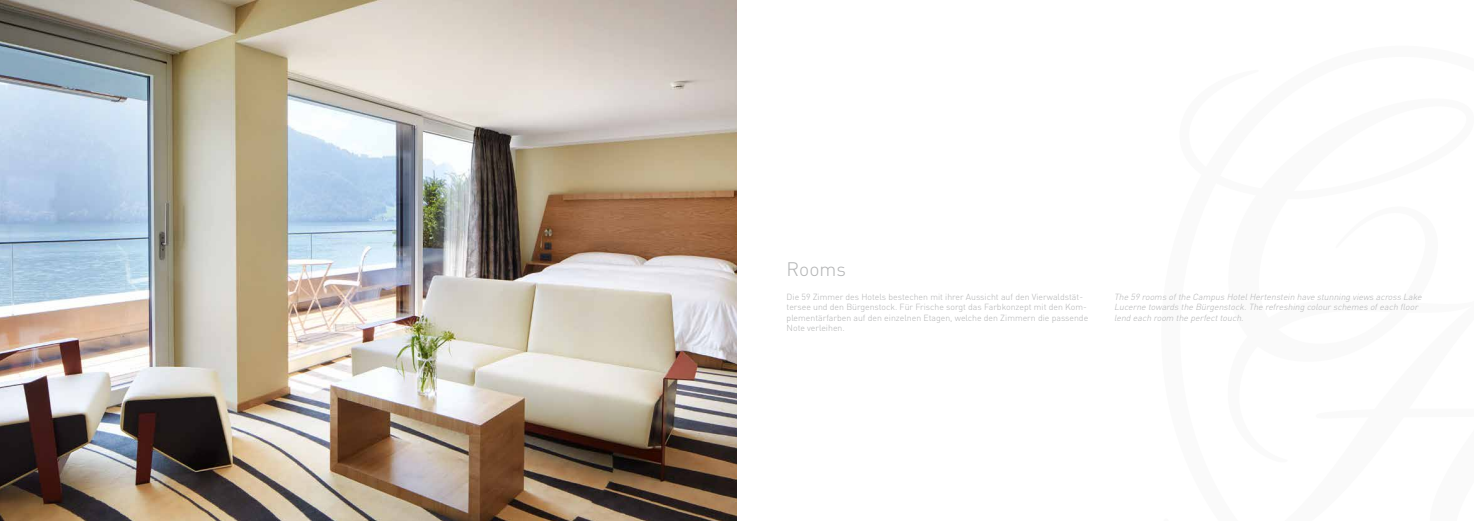
<style>
.page{position:relative;width:1474px;height:521px;background:#fff}
.page>*{position:absolute;margin:0;border:0;box-sizing:border-box;transform-origin:0 0}
.t1{font:300 19.25px "DIN";color:#b1b2b3}
.t2{font:300 8.75px/10.5px "DIN";color:#b1b2b3}
.t3{font:italic 300 8.75px/10.5px "DIN";color:#b1b2b3}
</style>
<div class="page">
<img style="left:0;top:0;width:737px;height:521px">
<h1 class="t1" style="left:786px;top:256px;width:61px">Rooms</h1>
<p class="t2" style="left:786px;top:291px;width:303px">Die 59 Zimmer des Hotels bestechen mit ihrer Aussicht auf den Vierwaldstät&shy;tersee und den Bürgenstock. Für Frische sorgt das Farbkonzept mit den Kom&shy;plementärfarben auf den einzelnen Etagen, welche den Zimmern die passende Note verleihen.</p>
<p class="t3" style="left:1114px;top:291px;width:311px">The 59 rooms ofthe Campus HotelHertenstein have stunning views across Lake<br>Lucerne towards the Bürgenstock.The refreshing colourschemes ofeach floor lend each room the perfecttouch.</p>
</div>
